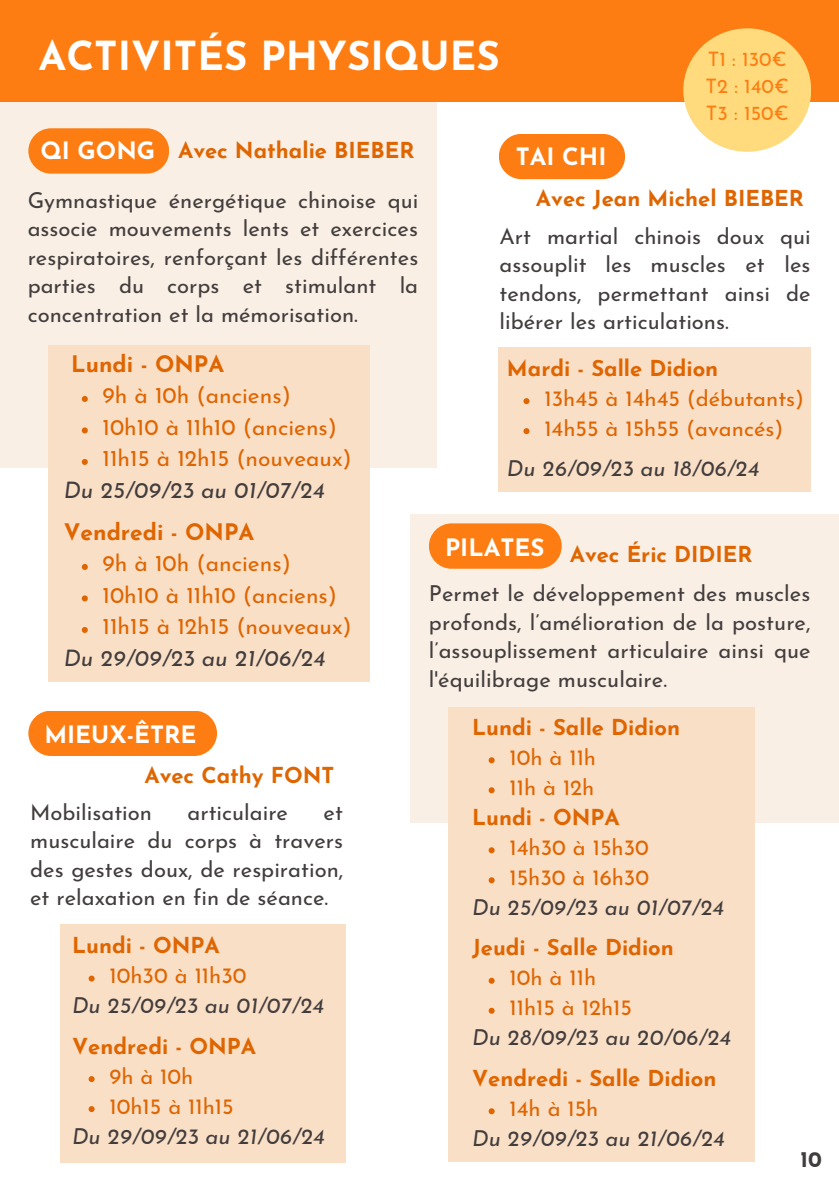
<style>
.page{position:relative;width:839px;height:1191px;background:#fff}
.page>*{position:absolute;margin:0;border:0;box-sizing:border-box;transform-origin:0 0}
.t1{font:700 40px "Josefin Sans";color:#fff}
.t2{font:700 24px "Josefin Sans";color:#fff}
.t3{font:22.8px/31.6px "Josefin Sans";color:#df6500}
.t4{font:italic 22.8px "Josefin Sans";color:#423d3d}
.t5{font:700 22.8px "Josefin Sans";color:#df6500}
.t6{font:22px/28.4px "Josefin Sans";color:#423d3d;text-align:justify}
.t7{font:700 22px "Josefin Sans";color:#df6500}
.t8{font:22px/30px "Josefin Sans";color:#df6500}
.t9{font:italic 22px "Josefin Sans";color:#423d3d}
.t10{font:700 22px "Josefin Sans";color:#423d3d}
.t11{font:20px/27px "Josefin Sans";color:#fe7d12;text-align:justify}
</style>
<div class="page">
<div style="left:0;top:99px;width:437px;height:369px;background:#faefe5"></div>
<div style="left:48px;top:345px;width:321px;height:337px;background:#fadfc7"></div>
<svg style="left:82px;top:396px;width:6px;height:6px"></svg>
<svg style="left:82px;top:427px;width:6px;height:6px"></svg>
<svg style="left:82px;top:459px;width:6px;height:6px"></svg>
<svg style="left:82px;top:564px;width:6px;height:6px"></svg>
<svg style="left:82px;top:595px;width:6px;height:6px"></svg>
<svg style="left:82px;top:627px;width:6px;height:6px"></svg>
<div style="left:410px;top:515px;width:428px;height:308px;background:#faefe5"></div>
<div style="left:448px;top:707px;width:307px;height:455px;background:#fadfc7"></div>
<div style="left:28px;top:128px;width:141px;height:46px;background:#fe7d12;border-radius:23px"></div>
<div style="left:429px;top:523px;width:132px;height:46px;background:#fe7d12;border-radius:23px"></div>
<div style="left:499px;top:348px;width:312px;height:144px;background:#fadfc7"></div>
<svg style="left:523px;top:398px;width:6px;height:6px"></svg>
<svg style="left:523px;top:428px;width:6px;height:6px"></svg>
<div style="left:499px;top:134px;width:125px;height:45px;background:#fe7d12;border-radius:23px"></div>
<div style="left:0;top:0;width:838px;height:102px;background:#fe7d12"></div>
<svg style="left:488px;top:757px;width:6px;height:6px"></svg>
<svg style="left:488px;top:787px;width:6px;height:6px"></svg>
<svg style="left:488px;top:847px;width:6px;height:6px"></svg>
<svg style="left:488px;top:877px;width:6px;height:6px"></svg>
<svg style="left:488px;top:978px;width:6px;height:6px"></svg>
<svg style="left:488px;top:1008px;width:6px;height:6px"></svg>
<svg style="left:488px;top:1108px;width:6px;height:6px"></svg>
<div style="left:60px;top:924px;width:285px;height:238px;background:#fadfc7"></div>
<div style="left:28px;top:711px;width:189px;height:45px;background:#fe7d12;border-radius:23px"></div>
<svg style="left:89px;top:976px;width:6px;height:6px"></svg>
<svg style="left:89px;top:1076px;width:6px;height:6px"></svg>
<svg style="left:89px;top:1106px;width:6px;height:6px"></svg>
<div style="left:683px;top:28px;width:127px;height:124px;background:#ffdb7d;border-radius:50%"></div>
<h1 class="t1" style="left:39px;top:40px;width:462px">ACTIVITÉS PHYSIQUES</h1>
<p class="t2" style="left:40px;top:141px;width:116px">QI GONG</p>
<p class="t7" style="left:178px;top:141px;width:238px">Avec Nathalie BIEBER</p>
<p class="t2" style="left:515px;top:147px;width:92px">TAI CHI</p>
<p class="t11" style="left:705px;top:47px;width:85px">T1 : 130€ T2 : 140€ T3 : 150€</p>
<p class="t6" style="left:28px;top:188px;width:392px">Gymnastique énergétique chinoise qui associe mouvements lents et exercices respiratoires, renforçant les différentes parties du corps et stimulant la concentration et la mémorisation.</p>
<p class="t5" style="left:71px;top:355px;width:154px">Lundi - ONPA</p>
<p class="t3" style="left:102px;top:382px;width:251px">9h à 10h (anciens)<br>10h10 à 11h10 (anciens)<br>11h15 à 12h15 (nouveaux)</p>
<p class="t4" style="left:64px;top:481px;width:262px">Du 25/09/23 au 01/07/24</p>
<p class="t5" style="left:64px;top:523px;width:192px">Vendredi - ONPA</p>
<p class="t3" style="left:102px;top:550px;width:251px">9h à 10h (anciens)<br>10h10 à 11h10 (anciens)<br>11h15 à 12h15 (nouveaux)</p>
<p class="t4" style="left:64px;top:649px;width:263px">Du 29/09/23 au 21/06/24</p>
<p class="t2" style="left:44px;top:725px;width:154px">MIEUX-ÊTRE</p>
<p class="t7" style="left:144px;top:766px;width:191px">Avec Cathy FONT</p>
<p class="t6" style="left:30px;top:800px;width:123px">Mobilisation</p>
<p class="t6" style="left:187px;top:800px;width:102px">articulaire</p>
<p class="t6" style="left:30px;top:800px;width:314px;text-indent:293px">et musculaire du corps à travers des gestes doux, de respiration, et relaxation en fin de séance.</p>
<p class="t7" style="left:72px;top:937px;width:149px">Lundi - ONPA</p>
<p class="t8" style="left:109px;top:963px;width:139px">10h30 à 11h30</p>
<p class="t9" style="left:72px;top:997px;width:253px">Du 25/09/23 au 01/07/24</p>
<p class="t7" style="left:72px;top:1037px;width:186px">Vendredi - ONPA</p>
<p class="t8" style="left:109px;top:1063px;width:126px">9h à 10h<br>10h15 à 11h15</p>
<p class="t9" style="left:72px;top:1127px;width:254px">Du 29/09/23 au 21/06/24</p>
<p class="t7" style="left:536px;top:190px;width:269px">Avec Jean Michel BIEBER</p>
<p class="t6" style="left:499px;top:224px;width:313px">Art martial chinois doux qui assouplit les muscles et les tendons, permettant ainsi de libérer les articulations.</p>
<p class="t7" style="left:507px;top:359px;width:213px">Mardi - Salle Didion</p>
<p class="t8" style="left:544px;top:385px;width:261px">13h45 à 14h45 (débutants)<br>14h55 à 15h55 (avancés)</p>
<p class="t9" style="left:507px;top:460px;width:254px">Du 26/09/23 au 18/06/24</p>
<p class="t2" style="left:445px;top:538px;width:101px">PILATES</p>
<p class="t7" style="left:569px;top:545px;width:184px">Avec Éric DIDIER</p>
<p class="t6" style="left:429px;top:581px;width:383px">Permet le développement des muscles profonds, l’amélioration de la posture, l’assouplissement articulaire ainsi que l'équilibrage musculaire.</p>
<p class="t7" style="left:472px;top:718px;width:209px">Lundi - Salle Didion</p>
<p class="t8" style="left:509px;top:744px;width:88px">10h à 11h<br>11h à 12h</p>
<p class="t7" style="left:472px;top:808px;width:149px">Lundi - ONPA</p>
<p class="t8" style="left:509px;top:834px;width:141px">14h30 à 15h30<br>15h30 à 16h30</p>
<p class="t9" style="left:472px;top:898px;width:253px">Du 25/09/23 au 01/07/24</p>
<p class="t7" style="left:472px;top:939px;width:203px">Jeudi - Salle Didion</p>
<p class="t8" style="left:509px;top:965px;width:124px">10h à 11h<br>11h15 à 12h15</p>
<p class="t9" style="left:472px;top:1029px;width:260px">Du 28/09/23 au 20/06/24</p>
<p class="t7" style="left:472px;top:1069px;width:246px">Vendredi - Salle Didion</p>
<p class="t8" style="left:509px;top:1095px;width:90px">14h à 15h</p>
<p class="t9" style="left:472px;top:1129px;width:254px">Du 29/09/23 au 21/06/24</p>
<p class="t10" style="left:800px;top:1150px;width:23px">10</p>
</div>
